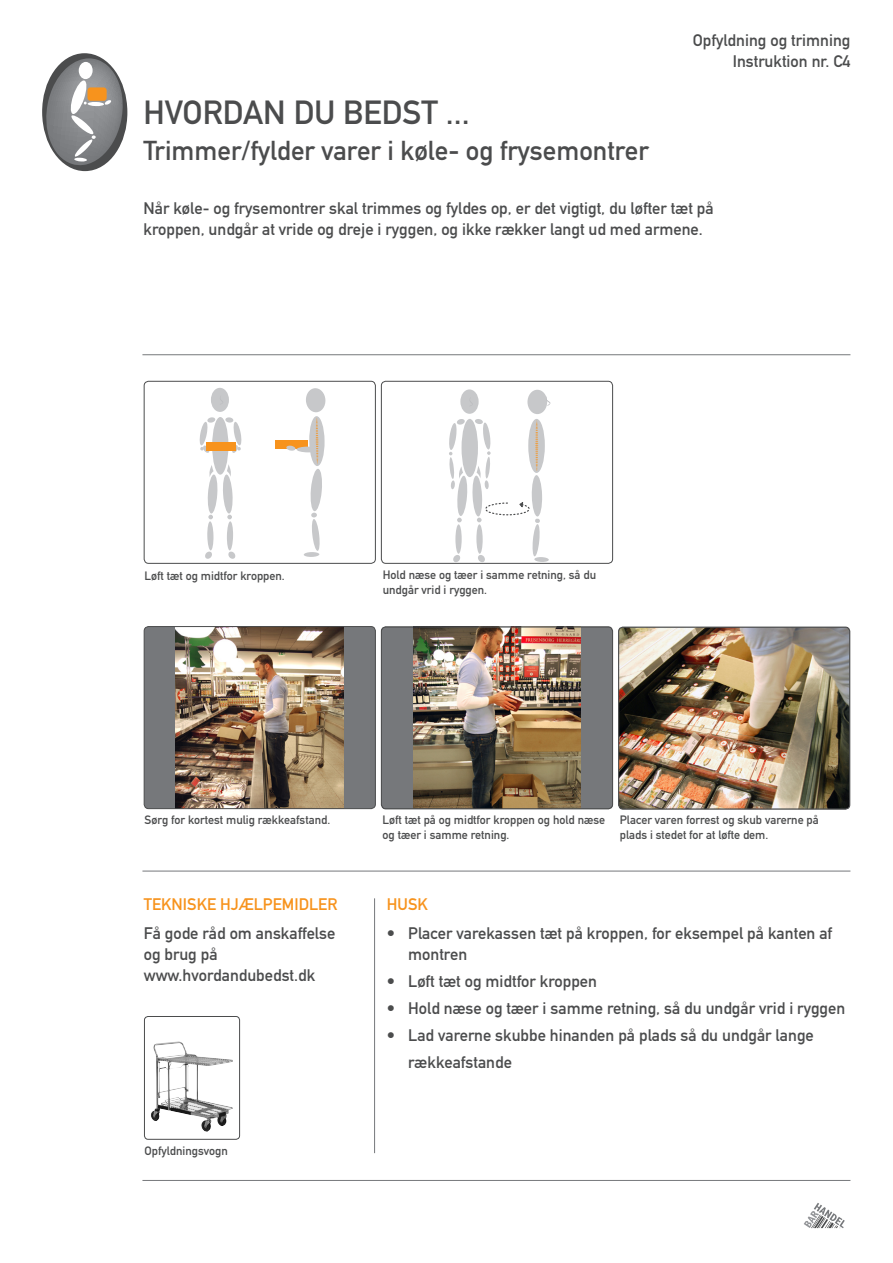
<style>
.page{position:relative;width:893px;height:1263px;background:#fff}
.page>*{position:absolute;margin:0;border:0;box-sizing:border-box;transform-origin:0 0}
.Hvordan_du{font:33px "DIN Mittelschrift";color:#4b4c4d}
.Underrubrik{font:27px "DIN Mittelschrift";color:#4b4c4d}
.Bullits{font:16.5px/21px "DIN Mittelschrift";color:#4b4c4d}
.Brød{font:16.5px/21px "DIN Mittelschrift";color:#4b4c4d}
.Kategori_og_nr{font:16.5px "DIN Mittelschrift";color:#4b4c4d}
.Mellem_blue{font:16.5px "DIN Mittelschrift";color:#f7931d}
.Mellem_orange{font:16.5px "DIN Mittelschrift";color:#f7931d}
.Billedtekst{font:12px/15px "DIN Mittelschrift";color:#4b4c4d}
</style>
<div class="page">
<hr style="left:142px;top:354px;width:708px;height:1px;background:#76787b">
<hr style="left:142px;top:871px;width:708px;height:1px;background:#76787b">
<hr style="left:142px;top:1180px;width:708px;height:1px;background:#76787b">
<hr style="left:374px;top:898px;width:1px;height:255px;background:#76787b">
<svg style="left:804px;top:1203px;width:41px;height:25px"></svg>
<div style="left:275px;top:441px;width:33px;height:8px;background:#f7931d"></div>
<div style="left:306px;top:388px;width:20px;height:24px;background:#c7c8ca;border-radius:50%"></div>
<div style="left:304px;top:552px;width:15px;height:5px;background:#c7c8ca;border-radius:50%"></div>
<div style="left:212px;top:417px;width:16px;height:58px;background:#c7c8ca;border-radius:50%"></div>
<svg style="left:228px;top:551px;width:8px;height:8px"></svg>
<svg style="left:205px;top:551px;width:7px;height:8px"></svg>
<div style="left:227px;top:521px;width:6px;height:29px;background:#c7c8ca;border-radius:50%"></div>
<div style="left:207px;top:521px;width:7px;height:29px;background:#c7c8ca;border-radius:50%"></div>
<div style="left:225px;top:417px;width:8px;height:6px;background:#c7c8ca;border-radius:50%"></div>
<svg style="left:207px;top:464px;width:26px;height:55px"></svg>
<div style="left:211px;top:388px;width:18px;height:24px;background:#c7c8ca;border-radius:50%"></div>
<svg style="left:232px;top:422px;width:10px;height:31px"></svg>
<svg style="left:286px;top:446px;width:10px;height:5px"></svg>
<svg style="left:199px;top:417px;width:17px;height:36px"></svg>
<div style="left:297px;top:447px;width:23px;height:5px;background:#c7c8ca;border-radius:50%"></div>
<svg style="left:309px;top:416px;width:16px;height:50px"></svg>
<svg style="left:310px;top:418px;width:13px;height:133px"></svg>
<div style="left:206px;top:443px;width:30px;height:8px;background:#f7931d"></div>
<div style="left:144px;top:381px;width:232px;height:183px;border:1px solid #4b4c4d;border-radius:4px"></div>
<div style="left:144px;top:626px;width:231px;height:183px;background:#76787b;border-radius:4px"></div>
<img style="left:176px;top:628px;width:168px;height:179px">
<div style="left:144px;top:626px;width:232px;height:183px;border:1px solid #4b4c4d;border-radius:4px"></div>
<img style="left:619px;top:627px;width:231px;height:182px">
<div style="left:618px;top:627px;width:232px;height:182px;border:1px solid #4b4c4d;border-radius:4px"></div>
<div style="left:460px;top:389px;width:19px;height:25px;background:#c7c8ca;border-radius:50%"></div>
<div style="left:528px;top:419px;width:17px;height:54px;background:#c7c8ca;border-radius:50%"></div>
<div style="left:527px;top:390px;width:20px;height:24px;background:#c7c8ca;border-radius:50%"></div>
<div style="left:534px;top:557px;width:15px;height:5px;background:#c7c8ca;border-radius:50%"></div>
<div style="left:531px;top:475px;width:11px;height:42px;background:#c7c8ca;border-radius:50%"></div>
<svg style="left:546px;top:396px;width:5px;height:10px"></svg>
<svg style="left:449px;top:419px;width:91px;height:143px"></svg>
<div style="left:381px;top:381px;width:232px;height:183px;border:1px solid #4b4c4d;border-radius:4px"></div>
<img style="left:381px;top:628px;width:232px;height:181px">
<div style="left:381px;top:626px;width:232px;height:183px;border:1px solid #4b4c4d;border-radius:4px"></div>
<img style="left:151px;top:1041px;width:66px;height:91px">
<div style="left:144px;top:1016px;width:96px;height:123px;border:1px solid #4b4c4d;border-radius:4px"></div>
<div style="left:42px;top:53px;width:86px;height:118px;border:10px solid #4b4c4d;border-radius:50%"></div>
<svg style="left:46px;top:58px;width:77px;height:107px"></svg>
<div style="left:87px;top:87px;width:20px;height:14px;background:#f7931d;border-radius:3px"></div>
<p class="Hvordan_du" style="left:144px;top:93px;width:328px">HVORDAN DU BEDST ...</p>
<p class="Underrubrik" style="left:144px;top:134px;width:507px">Trimmer/fylder varer i køle- og frysemontrer</p>
<p class="Kategori_og_nr" style="left:693px;top:31px;width:159px">Opfyldning og trimning</p>
<p class="Kategori_og_nr" style="left:733px;top:52px;width:119px">Instruktion nr. C4</p>
<p class="Brød" style="left:144px;top:198px;width:572px">Når køle- og frysemontrer skal trimmes og fyldes op, er det vigtigt, du løfter tæt på kroppen, undgår at vride og dreje i ryggen, og ikke rækker langt ud med armene.</p>
<p class="Billedtekst" style="left:145px;top:568px;width:142px">Løft tæt og midtfor kroppen.</p>
<p class="Billedtekst" style="left:383px;top:567px;width:215px">Hold næse og tæer i samme retning, så du undgår vrid i ryggen.</p>
<p class="Billedtekst" style="left:145px;top:813px;width:187px">Sørg for kortest mulig rækkeafstand.</p>
<p class="Mellem_blue" style="left:144px;top:895px;width:195px">TEKNISKE HJÆLPEMIDLER</p>
<p class="Brød" style="left:144px;top:923px;width:193px">Få gode råd om anskaffelse og brug på www.hvordandubedst.dk</p>
<p class="Billedtekst" style="left:145px;top:1144px;width:85px">Opfyldningsvogn</p>
<p class="Billedtekst" style="left:383px;top:813px;width:224px">Løft tæt på og midtfor kroppen og hold næse og tæer i samme retning.</p>
<p class="Billedtekst" style="left:620px;top:813px;width:200px">Placer varen forrest og skub varerne på plads i stedet for at løfte dem.</p>
<p class="Mellem_orange" style="left:387px;top:895px;width:42px">HUSK</p>
<p class="Bullits" style="left:408px;top:923px;width:425px;text-indent:-21px">• Placer varekassen tæt på kroppen, for eksempel på kanten af montren</p>
<p class="Bullits" style="left:387px;top:971px;width:212px">• Løft tæt og midtfor kroppen</p>
<p class="Bullits" style="left:387px;top:998px;width:460px">• Hold næse og tæer i samme retning, så du undgår vrid i ryggen</p>
<p class="Bullits" style="left:408px;top:1022px;width:407px;line-height:27px;text-indent:-21px">• Lad varerne skubbe hinanden på plads så du undgår lange rækkeafstande</p>
</div>
